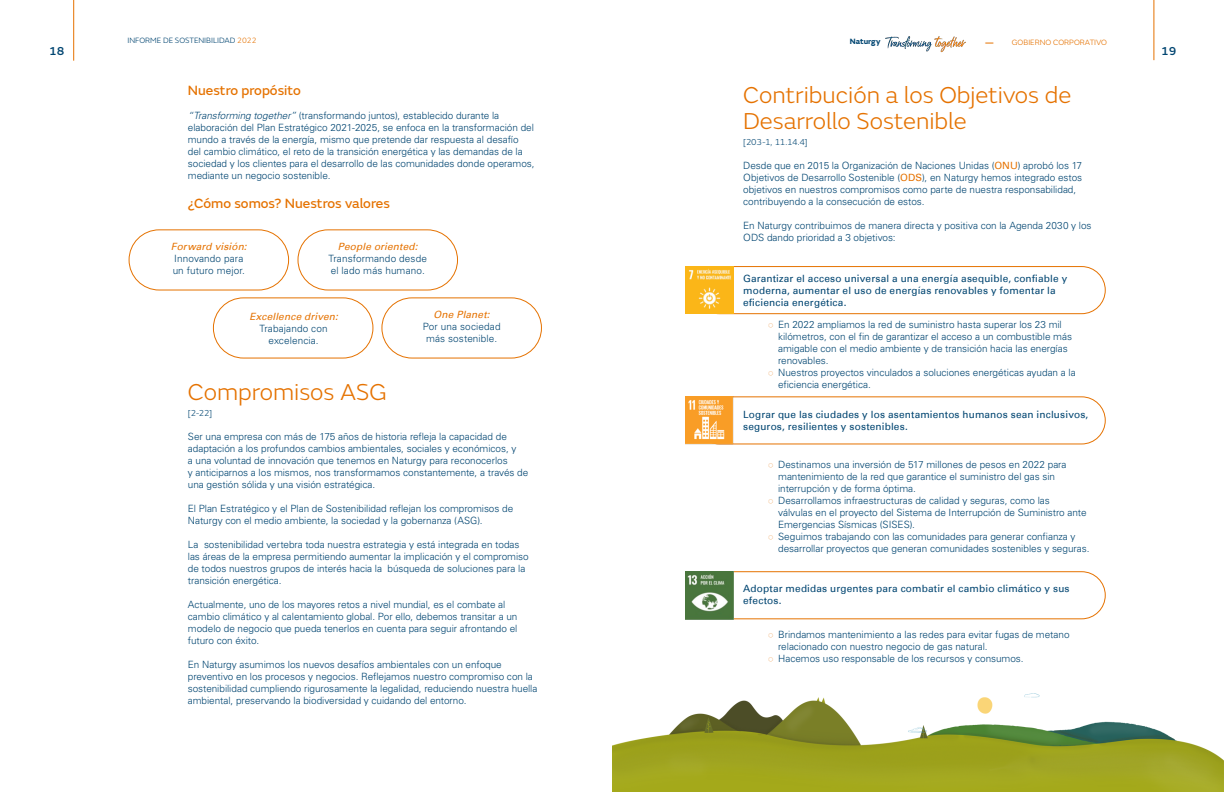
<style>
.page{position:relative;width:1224px;height:792px;background:#fff}
.page>*{position:absolute;margin:0;border:0;box-sizing:border-box;transform-origin:0 0}
.t1{font:300 24px/26px "FS Emeric";color:#e57200}
.t2{font:14px "FS Emeric Core";color:#e57200}
.t3{font:500 12px "FS Emeric";color:#004571}
.t4{font:300 10px/12px "Univers";letter-spacing:-.005em;color:#004571}
.t5{font:10px/12px "Univers";letter-spacing:.02em;color:#004571}
.t6{font:italic 10px "Univers";color:#e57200}
.t7{font:300 9px "FS Emeric";letter-spacing:-.02em;color:#004571}
.t8{font:300 8px "FS Emeric";color:#004571}
.t9{font:300 8px "FS Emeric";color:#e57200}
.t10{font:700 8px "FS Emeric";color:#004571}
.s1{color:#e57200}
.s2{font-weight:700}
.s3{font-style:italic}
.s4{font-weight:400;color:#e57200}
.s5{font-family:"Arial";font-weight:400;font-size:9px;color:#e57200}
</style>
<div class="page">
<hr style="left:73px;top:0;width:1px;height:61px;background:#e57200">
<hr style="left:1153px;top:0;width:1px;height:60px;background:#e57200">
<div style="left:129px;top:230px;width:160px;height:60px;border:1px solid #e57200;border-radius:30px"></div>
<div style="left:298px;top:230px;width:160px;height:60px;border:1px solid #e57200;border-radius:30px"></div>
<div style="left:213px;top:298px;width:160px;height:60px;border:1px solid #e57200;border-radius:30px"></div>
<div style="left:382px;top:298px;width:160px;height:60px;border:1px solid #e57200;border-radius:30px"></div>
<div style="left:696px;top:266px;width:410px;height:48px;border:1px solid #e57200;border-radius:24px"></div>
<img style="left:685px;top:266px;width:48px;height:48px">
<div style="left:696px;top:397px;width:410px;height:47px;border:1px solid #e57200;border-radius:24px"></div>
<img style="left:685px;top:397px;width:48px;height:47px">
<div style="left:696px;top:571px;width:410px;height:48px;border:1px solid #e57200;border-radius:24px"></div>
<img style="left:685px;top:571px;width:48px;height:48px">
<img style="left:612px;top:693px;width:612px;height:99px">
<img style="left:885px;top:36px;width:81px;height:17px">
<p class="t8" style="left:128px;top:35px;width:131px">INFORME DE SOSTENIBILIDAD <span class="s1">2022</span></p>
<p class="t10" style="left:850px;top:35px;width:32px">Naturgy</p>
<p class="t9" style="left:985px;top:37px;width:124px"><span class="s2">—</span> GOBIERNO CORPORATIVO</p>
<p class="t3" style="left:49px;top:42px;width:17px">18</p>
<p class="t3" style="left:1161px;top:42px;width:17px">19</p>
<h2 class="t2" style="left:188px;top:80px;width:114px">Nuestro propósito</h2>
<p class="t4" style="left:188px;top:110px;width:348px"><span class="s3">“Transforming together”</span> (transformando juntos), establecido durante la elaboración del Plan Estratégico 2021-2025, se enfoca en la transformación del mundo a través de la energía, mismo que pretende dar respuesta al desafío<br>del cambio climático, el reto de la transición energética y las demandas de la sociedad y los clientes para el desarrollo de las comunidades donde operamos, mediante un negocio sostenible.</p>
<h2 class="t2" style="left:188px;top:193px;width:204px">¿Cómo somos? Nuestros valores</h2>
<h1 class="t1" style="left:743px;top:81px;width:330px">Contribución a los Objetivos de<br>Desarrollo Sostenible</h1>
<p class="t7" style="left:743px;top:135px;width:66px">[203-1, 11.14.4]</p>
<p class="t4" style="left:743px;top:159px;width:341px">Desde que en 2015 la Organización de Naciones Unidas (<span class="s4">ONU</span>) aprobó los 17<br>Objetivos de Desarrollo Sostenible (<span class="s4">ODS</span>), en Naturgy hemos integrado estos objetivos en nuestros compromisos como parte de nuestra responsabilidad, contribuyendo a la consecución de estos.</p>
<p class="t4" style="left:743px;top:219px;width:350px">En Naturgy contribuimos de manera directa y positiva con la Agenda 2030 y los<br>ODS dando prioridad a 3 objetivos:</p>
<p class="t6" style="left:338px;top:241px;width:84px">People oriented:</p>
<p class="t4" style="left:329px;top:253px;width:100px">Transformando desde el lado más humano.</p>
<p class="t6" style="left:249px;top:310px;width:93px">Excellence driven:</p>
<p class="t4" style="left:260px;top:322px;width:70px;text-align:center">Trabajando con excelencia.</p>
<p class="t6" style="left:171px;top:240px;width:80px">Forward visión:</p>
<p class="t4" style="left:173px;top:252px;width:74px">Innovando para un futuro mejor.</p>
<p class="t5" style="left:743px;top:273px;width:326px">Garantizar el acceso universal a una energía asequible, confiable y moderna, aumentar el uso de energías renovables y fomentar la eficiencia energética.</p>
<p class="t4" style="left:768px;top:319px;width:295px"><span class="s5">◌</span> En 2022 ampliamos la red de suministro hasta superar los 23 mil</p>
<p class="t4" style="left:778px;top:331px;width:295px">kilómetros, con el fin de garantizar el acceso a un combustible más</p>
<p class="t4" style="left:778px;top:343px;width:291px">amigable con el medio ambiente y de transición hacia las energías</p>
<p class="t4" style="left:778px;top:355px;width:52px">renovables.</p>
<p class="t4" style="left:768px;top:367px;width:309px"><span class="s5">◌</span> Nuestros proyectos vinculados a soluciones energéticas ayudan a la</p>
<p class="t4" style="left:778px;top:379px;width:94px">eficiencia energética.</p>
<p class="t5" style="left:743px;top:409px;width:347px">Lograr que las ciudades y los asentamientos humanos sean inclusivos, seguros, resilientes y sostenibles.</p>
<p class="t4" style="left:768px;top:459px;width:300px"><span class="s5">◌</span> Destinamos una inversión de 517 millones de pesos en 2022 para</p>
<p class="t4" style="left:778px;top:471px;width:278px">mantenimiento de la red que garantice el suministro del gas sin</p>
<p class="t4" style="left:778px;top:483px;width:139px">interrupción y de forma óptima.</p>
<p class="t4" style="left:768px;top:495px;width:283px"><span class="s5">◌</span> Desarrollamos infraestructuras de calidad y seguras, como las</p>
<p class="t4" style="left:778px;top:507px;width:310px">válvulas en el proyecto del Sistema de Interrupción de Suministro ante</p>
<p class="t4" style="left:778px;top:519px;width:138px">Emergencias Sísmicas (SISES).</p>
<p class="t4" style="left:768px;top:531px;width:309px"><span class="s5">◌</span> Seguimos trabajando con las comunidades para generar confianza y</p>
<p class="t4" style="left:778px;top:543px;width:313px">desarrollar proyectos que generan comunidades sostenibles y seguras.</p>
<p class="t5" style="left:743px;top:583px;width:328px">Adoptar medidas urgentes para combatir el cambio climático y sus efectos.</p>
<p class="t4" style="left:768px;top:629px;width:303px"><span class="s5">◌</span> Brindamos mantenimiento a las redes para evitar fugas de metano</p>
<p class="t4" style="left:778px;top:641px;width:211px">relacionado con nuestro negocio de gas natural.</p>
<p class="t4" style="left:768px;top:653px;width:257px"><span class="s5">◌</span> Hacemos uso responsable de los recursos y consumos.</p>
<p class="t6" style="left:434px;top:309px;width:60px">One Planet:</p>
<p class="t4" style="left:423px;top:321px;width:79px;text-align:center">Por una sociedad más sostenible.</p>
<h1 class="t1" style="left:188px;top:378px;width:201px">Compromisos ASG</h1>
<p class="t7" style="left:188px;top:407px;width:26px">[2-22]</p>
<p class="t4" style="left:188px;top:431px;width:342px">Ser una empresa con más de 175 años de historia refleja la capacidad de adaptación a los profundos cambios ambientales, sociales y económicos, y<br>a una voluntad de innovación que tenemos en Naturgy para reconocerlos<br>y anticiparnos a los mismos, nos transformamos constantemente, a través de una gestión sólida y una visión estratégica.</p>
<p class="t4" style="left:188px;top:503px;width:327px">El Plan Estratégico y el Plan de Sostenibilidad reflejan los compromisos de<br>Naturgy con el medio ambiente, la sociedad y la gobernanza (ASG).</p>
<p class="t4" style="left:188px;top:539px;width:342px">La sostenibilidad vertebra toda nuestra estrategia y está integrada en todas las áreas de la empresa permitiendo aumentar la implicación y el compromiso de todos nuestros grupos de interés hacia la búsqueda de soluciones para la transición energética.</p>
<p class="t4" style="left:188px;top:599px;width:331px">Actualmente, uno de los mayores retos a nivel mundial, es el combate al cambio climático y al calentamiento global. Por ello, debemos transitar a un modelo de negocio que pueda tenerlos en cuenta para seguir afrontando el futuro con éxito.</p>
<p class="t4" style="left:188px;top:659px;width:351px">En Naturgy asumimos los nuevos desafíos ambientales con un enfoque preventivo en los procesos y negocios. Reflejamos nuestro compromiso con la sostenibilidad cumpliendo rigurosamente la legalidad, reduciendo nuestra huella ambiental, preservando la biodiversidad y cuidando del entorno.</p>
</div>
